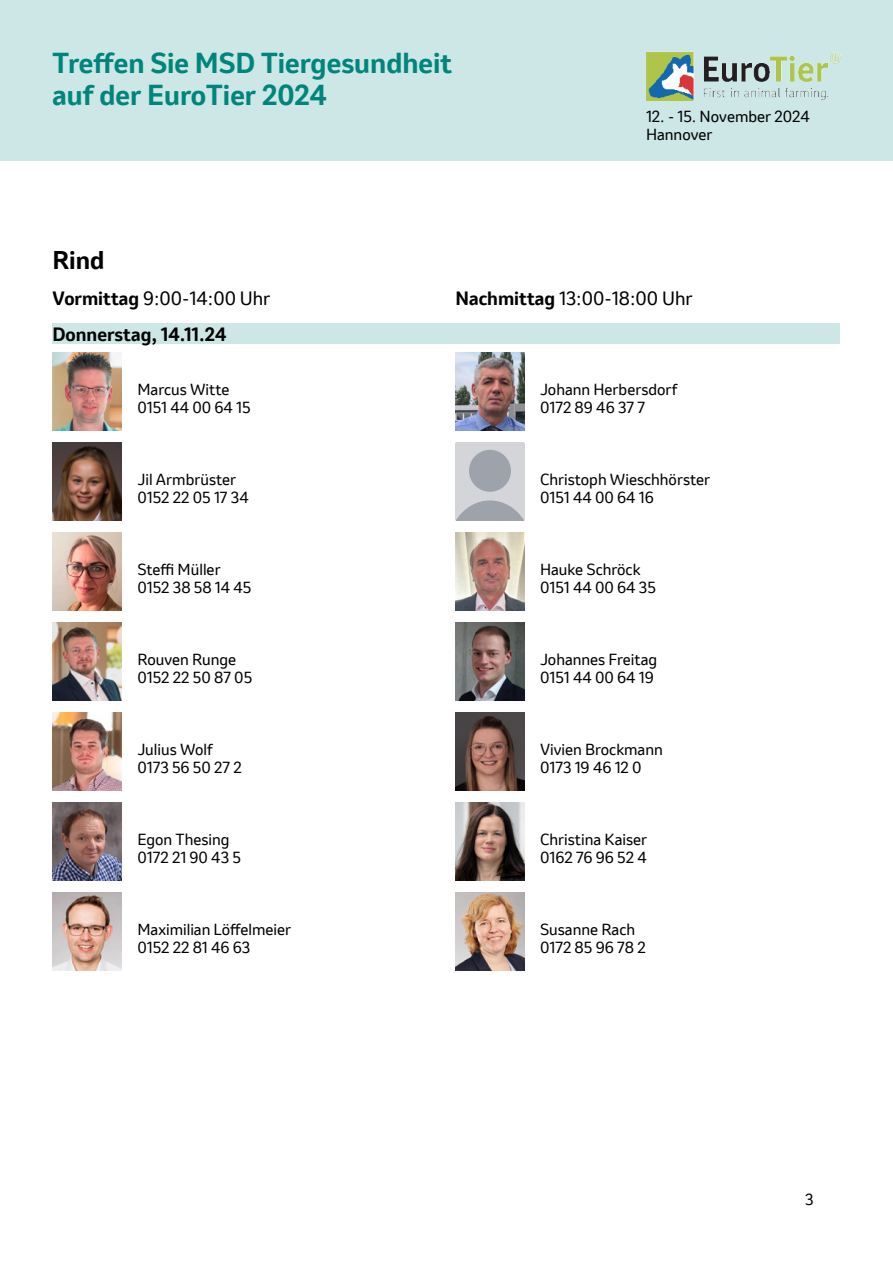
<style>
.page{position:relative;width:893px;height:1263px;background:#fff}
.page>*{position:absolute;margin:0;border:0;box-sizing:border-box;transform-origin:0 0}
.t1{font:700 27px/32.4px "Invention";color:#00857c}
.t2{font:700 24px "Invention";color:#000}
.t3{font:18px "Invention";color:#000}
.t4{font:700 18px "Invention";color:#000}
.t5{font:15px/18px "Invention";color:#000}
.s1{font-weight:700}
</style>
<div class="page">
<div style="left:0;top:0;width:893px;height:160px;background:#cce7e5"></div>
<img style="left:646px;top:53px;width:194px;height:47px">
<img style="left:52px;top:352px;width:70px;height:78px">
<img style="left:52px;top:443px;width:70px;height:77px">
<img style="left:52px;top:532px;width:70px;height:78px">
<img style="left:52px;top:622px;width:70px;height:78px">
<img style="left:52px;top:713px;width:70px;height:77px">
<img style="left:52px;top:802px;width:70px;height:79px">
<img style="left:52px;top:893px;width:70px;height:78px">
<img style="left:455px;top:352px;width:69px;height:78px">
<svg style="left:455px;top:443px;width:69px;height:77px;background:#c6c8cd"></svg>
<div style="left:469px;top:450px;width:42px;height:42px;background:#9ea2aa;border-radius:50%"></div>
<img style="left:455px;top:532px;width:69px;height:78px">
<img style="left:455px;top:622px;width:69px;height:78px">
<img style="left:455px;top:713px;width:69px;height:77px">
<img style="left:455px;top:802px;width:69px;height:79px">
<img style="left:455px;top:893px;width:69px;height:78px">
<div style="left:52px;top:323px;width:788px;height:21px;background:#cce7e5"></div>
<h1 class="t1" style="left:52px;top:47px;width:401px">Treffen Sie MSD Tiergesundheit auf der EuroTier 2024</h1>
<p class="t5" style="left:646px;top:108px;width:165px">12. - 15. November 2024<br>Hannover</p>
<h2 class="t2" style="left:52px;top:242px;width:54px">Rind</h2>
<p class="t3" style="left:52px;top:285px;width:220px"><span class="s1">Vormittag</span> 9:00-14:00 Uhr</p>
<p class="t3" style="left:455px;top:285px;width:239px"><span class="s1">Nachmittag</span> 13:00-18:00 Uhr</p>
<p class="t4" style="left:52px;top:321px;width:175px">Donnerstag, 14.11.24</p>
<p class="t5" style="left:137px;top:380px;width:115px">Marcus Witte<br>0151 44 00 64 15</p>
<p class="t5" style="left:540px;top:380px;width:139px">Johann Herbersdorf<br>0172 89 46 37 7</p>
<p class="t5" style="left:137px;top:470px;width:113px">Jil Armbrüster<br>0152 22 05 17 34</p>
<p class="t5" style="left:540px;top:470px;width:172px">Christoph Wieschhörster<br>0151 44 00 64 16</p>
<p class="t5" style="left:137px;top:560px;width:115px">Steffi Müller<br>0152 38 58 14 45</p>
<p class="t5" style="left:540px;top:560px;width:117px">Hauke Schröck<br>0151 44 00 64 35</p>
<p class="t5" style="left:137px;top:650px;width:116px">Rouven Runge<br>0152 22 50 87 05</p>
<p class="t5" style="left:540px;top:650px;width:119px">Johannes Freitag<br>0151 44 00 64 19</p>
<p class="t5" style="left:137px;top:740px;width:106px">Julius Wolf<br>0173 56 50 27 2</p>
<p class="t5" style="left:540px;top:740px;width:124px">Vivien Brockmann<br>0173 19 46 12 0</p>
<p class="t5" style="left:137px;top:830px;width:105px">Egon Thesing<br>0172 21 90 43 5</p>
<p class="t5" style="left:540px;top:830px;width:109px">Christina Kaiser<br>0162 76 96 52 4</p>
<p class="t5" style="left:137px;top:920px;width:155px">Maximilian Löffelmeier<br>0152 22 81 46 63</p>
<p class="t5" style="left:540px;top:920px;width:107px">Susanne Rach<br>0172 85 96 78 2</p>
<p class="t5" style="left:805px;top:1190px;width:10px">3</p>
</div>
